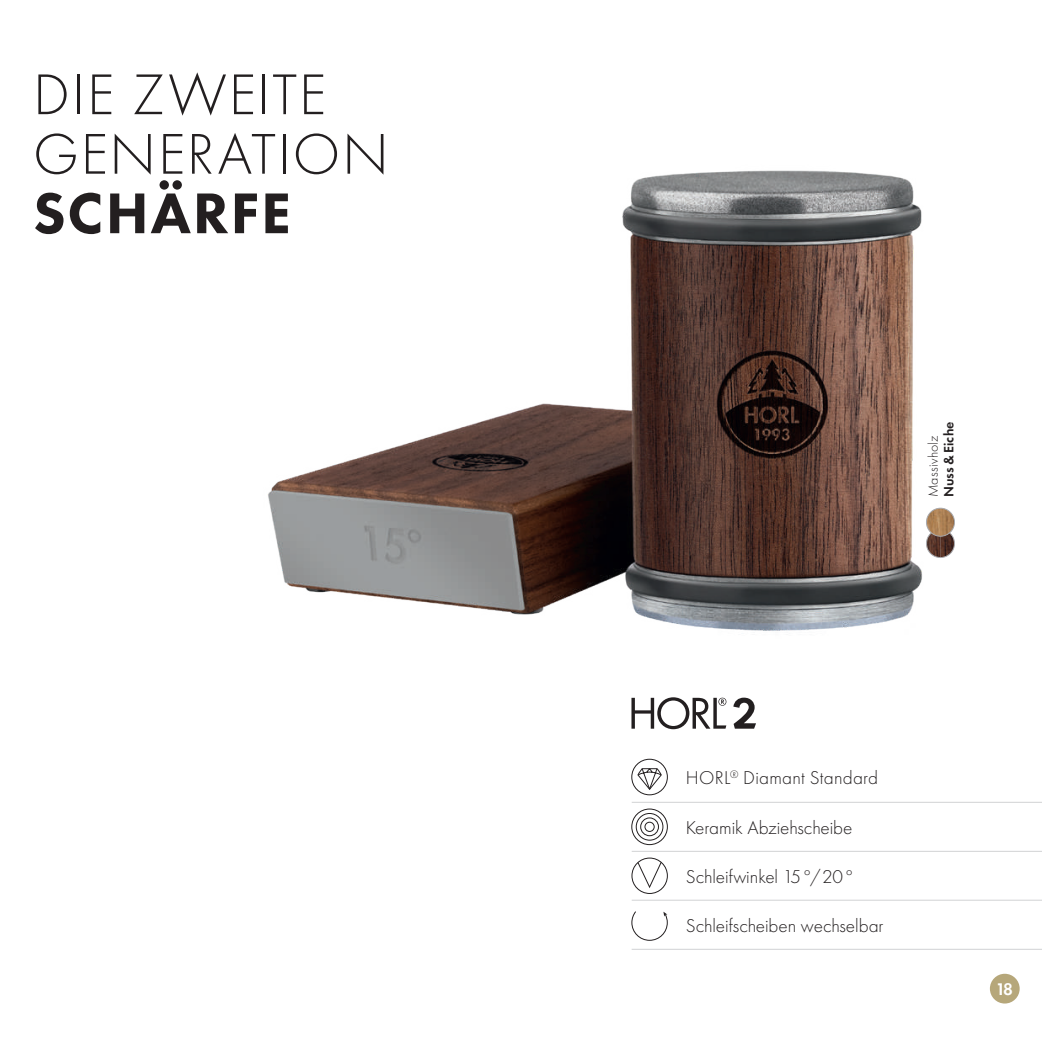
<style>
.page{position:relative;width:1042px;height:1042px;background:#fff}
.page>*{position:absolute;margin:0;border:0;box-sizing:border-box;transform-origin:0 0}
.t1{font:300 59.5px/59.5px "Futura PT";letter-spacing:.03em;color:#231f20}
.t2{font:800 59.5px "Futura PT";letter-spacing:.03em;color:#231f20}
.t3{font:300 19.25px "Futura PT";color:#231f20}
.t4{font:600 17.5px "Futura PT";color:#fff}
.t5{font:300 14px "Futura PT";letter-spacing:.02em;color:#231f20}
.t6{font:600 14px "Futura PT";letter-spacing:.015em;color:#231f20}
</style>
<div class="page">
<svg style="left:631px;top:911px;width:37px;height:30px"></svg>
<svg style="left:631px;top:808px;width:37px;height:37px"></svg>
<div style="left:631px;top:858px;width:37px;height:36px;border:1px solid #231f20;border-radius:50%"></div>
<svg style="left:637px;top:861px;width:25px;height:27px"></svg>
<img style="left:267px;top:170px;width:660px;height:461px">
<div style="left:631px;top:759px;width:37px;height:36px;border:1px solid #231f20;border-radius:50%"></div>
<svg style="left:637px;top:768px;width:25px;height:22px"></svg>
<svg style="left:631px;top:697px;width:95px;height:32px"></svg>
<svg style="left:733px;top:697px;width:23px;height:32px"></svg>
<hr style="left:632px;top:802px;width:410px;height:1px;background:#d1d2d4">
<hr style="left:632px;top:851px;width:410px;height:1px;background:#d1d2d4">
<hr style="left:632px;top:900px;width:410px;height:1px;background:#d1d2d4">
<hr style="left:631px;top:949px;width:411px;height:1px;background:#d1d2d4">
<img style="left:926px;top:529px;width:28px;height:28px">
<div style="left:926px;top:529px;width:29px;height:29px;border:1px solid #a8a9ad;border-radius:50%"></div>
<img style="left:926px;top:508px;width:28px;height:28px;border-radius:14px">
<div style="left:926px;top:508px;width:29px;height:28px;border:1px solid #a8a9ad;border-radius:50%"></div>
<div style="left:990px;top:974px;width:29px;height:29px;background:#b6a77a;border-radius:50%"></div>
<h1 class="t1" style="left:33px;top:65px;width:357px">DIE ZWEITE<br>GENERATION</h1>
<h1 class="t2" style="left:33px;top:176px;width:259px">SCHÄRFE</h1>
<p class="t6" style="left:940px;top:497px;width:78px;rotate:-90deg">Nuss&amp;Eiche</p>
<p class="t5" style="left:925px;top:497px;width:63px;rotate:-90deg">Massivholz</p>
<p class="t3" style="left:686px;top:767px;width:194px">HORL<sup>®</sup> Diamant Standard</p>
<p class="t3" style="left:686px;top:816px;width:168px">Keramik Abziehscheibe</p>
<p class="t3" style="left:686px;top:865px;width:170px">Schleifwinkel 15°/20°</p>
<p class="t3" style="left:686px;top:914px;width:199px">Schleifscheiben wechselbar</p>
<p class="t4" style="left:998px;top:978px;width:16px">18</p>
</div>
